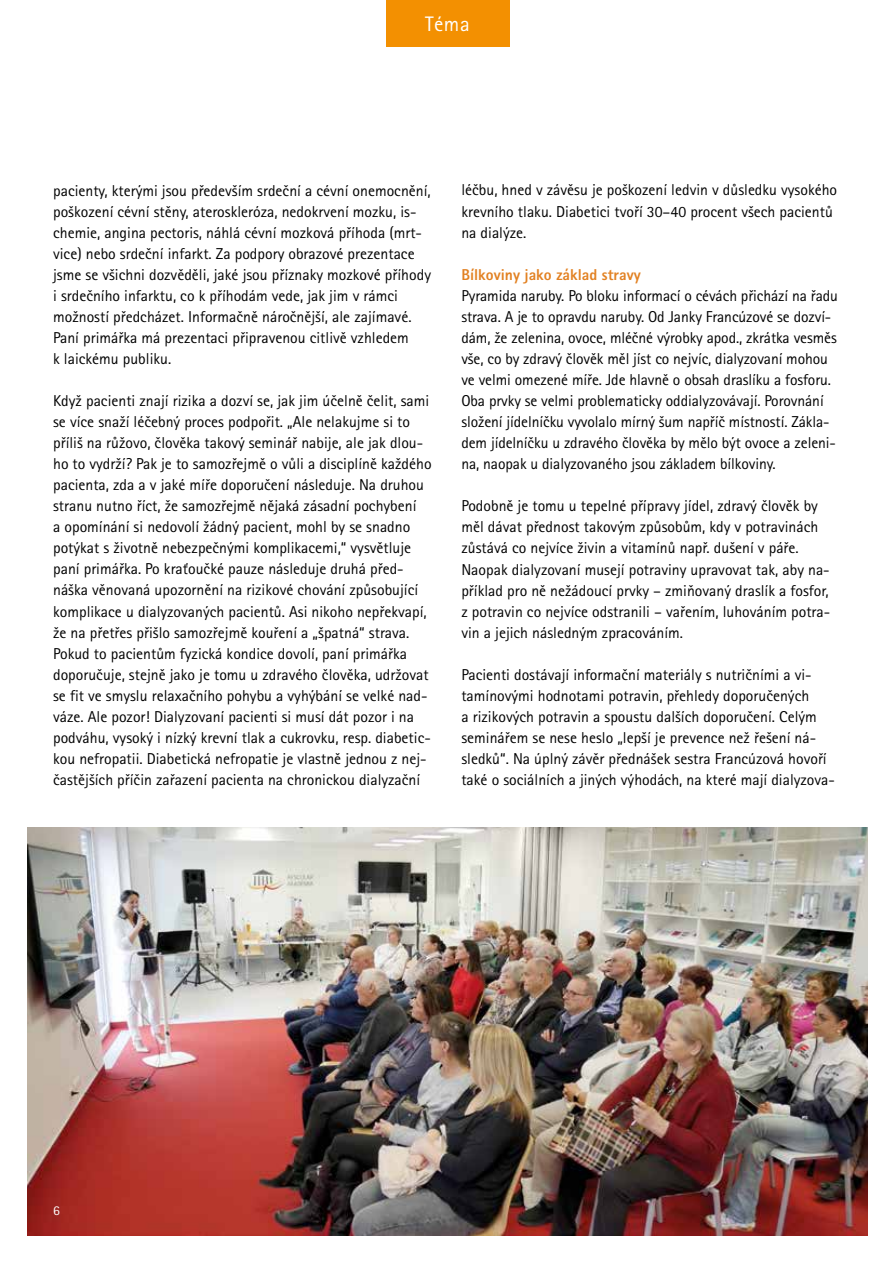
<style>
.page{position:relative;width:893px;height:1263px;background:#fff}
.page>*{position:absolute;margin:0;border:0;box-sizing:border-box;transform-origin:0 0}
.t1{font:21px "Rotis Sans Serif Pro";color:#fff}
.t2{font:15.75px/21px "Rotis Sans Serif Pro";color:#000}
.t3{font:800 15.75px "Rotis Sans Serif Pro";color:#e28122}
.t4{font:13.5px "Rotis Sans Serif Pro";color:#fff}
</style>
<div class="page">
<div style="left:386px;top:0;width:123px;height:47px;background:#f39001"></div>
<img style="left:28px;top:827px;width:839px;height:408px">
<h1 class="t1" style="left:425px;top:11px;width:46px">Téma</h1>
<p class="t2" style="left:53px;top:180px;width:379px">pacienty, kterými jsou především srdeční a cévní onemocnění, poškození cévní stěny, ateroskleróza, nedokrvení mozku, is&shy;chemie, angina pectoris, náhlá cévní mozková příhoda (mrt&shy;vice) nebo srdeční infarkt. Za podpory obrazové prezentace jsme se všichni dozvěděli, jaké jsou příznaky mozkové příhody i srdečního infarktu, co k příhodám vede, jak jim v rámci možností předcházet. Informačně náročnější, ale zajímavé.<br>Paní primářka má prezentaci připravenou citlivě vzhledem<br>k laickému publiku.</p>
<p class="t2" style="left:53px;top:390px;width:380px">Když pacienti znají rizika a dozví se, jak jim účelně čelit, sami se více snaží léčebný proces podpořit. „Ale nelakujme si to příliš na růžovo, člověka takový seminář nabije, ale jak dlou&shy;ho to vydrží? Pak je to samozřejmě o vůli a disciplíně každého pacienta, zda a v jaké míře doporučení následuje. Na druhou stranu nutno říct, že samozřejmě nějaká zásadní pochybení<br>a opomínání si nedovolí žádný pacient, mohl by se snadno potýkat s životně nebezpečnými komplikacemi,“ vysvětluje paní primářka. Po kraťoučké pauze následuje druhá před&shy;náška věnovaná upozornění na rizikové chování způsobující komplikace u dialyzovaných pacientů. Asi nikoho nepřekvapí, že na přetřes přišlo samozřejmě kouření a „špatná“ strava.<br>Pokud to pacientům fyzická kondice dovolí, paní primářka doporučuje, stejně jako je tomu u zdravého člověka, udržovat se fit ve smyslu relaxačního pohybu a vyhýbání se velké nad&shy;váze. Ale pozor! Dialyzovaní pacienti si musí dát pozor i na podváhu, vysoký i nízký krevní tlak a cukrovku, resp. diabetic&shy;kou nefropatii. Diabetická nefropatie je vlastně jednou z nej&shy;častějších příčin zařazení pacienta na chronickou dialyzační</p>
<p class="t2" style="left:461px;top:180px;width:377px">léčbu, hned v závěsu je poškození ledvin v důsledku vysokého krevního tlaku. Diabetici tvoří 30–40 procent všech pacientů na dialýze.</p>
<p class="t3" style="left:461px;top:264px;width:181px">Bílkoviny jako základ stravy</p>
<p class="t2" style="left:461px;top:285px;width:378px">Pyramida naruby. Po bloku informací o cévách přichází na řadu strava. A je to opravdu naruby. Od Janky Francúzové se dozví&shy;dám, že zelenina, ovoce, mléčné výrobky apod., zkrátka vesměs vše, co by zdravý člověk měl jíst co nejvíc, dialyzovaní mohou ve velmi omezené míře. Jde hlavně o obsah draslíku a fosforu.<br>Oba prvky se velmi problematicky oddialyzovávají. Porovnání složení jídelníčku vyvolalo mírný šum napříč místností. Zákla&shy;dem jídelníčku u zdravého člověka by mělo být ovoce a zeleni&shy;na, naopak u dialyzovaného jsou základem bílkoviny.</p>
<p class="t2" style="left:461px;top:496px;width:370px">Podobně je tomu u tepelné přípravy jídel, zdravý člověk by měl dávat přednost takovým způsobům, kdy v potravinách zůstává co nejvíce živin a vitamínů např. dušení v páře.<br>Naopak dialyzovaní musejí potraviny upravovat tak, aby na&shy;příklad pro ně nežádoucí prvky – zmiňovaný draslík a fosfor, z potravin co nejvíce odstranili – vařením, luhováním potra&shy;vin a jejich následným zpracováním.</p>
<p class="t2" style="left:461px;top:664px;width:375px">Pacienti dostávají informační materiály s nutričními a vi&shy;tamínovými hodnotami potravin, přehledy doporučených<br>a rizikových potravin a spoustu dalších doporučení. Celým seminářem se nese heslo „lepší je prevence než řešení ná&shy;sledků“. Na úplný závěr přednášek sestra Francúzová hovoří také o sociálních a jiných výhodách, na které mají dialyzova-</p>
<p class="t4" style="left:53px;top:1202px;width:8px">6</p>
</div>
